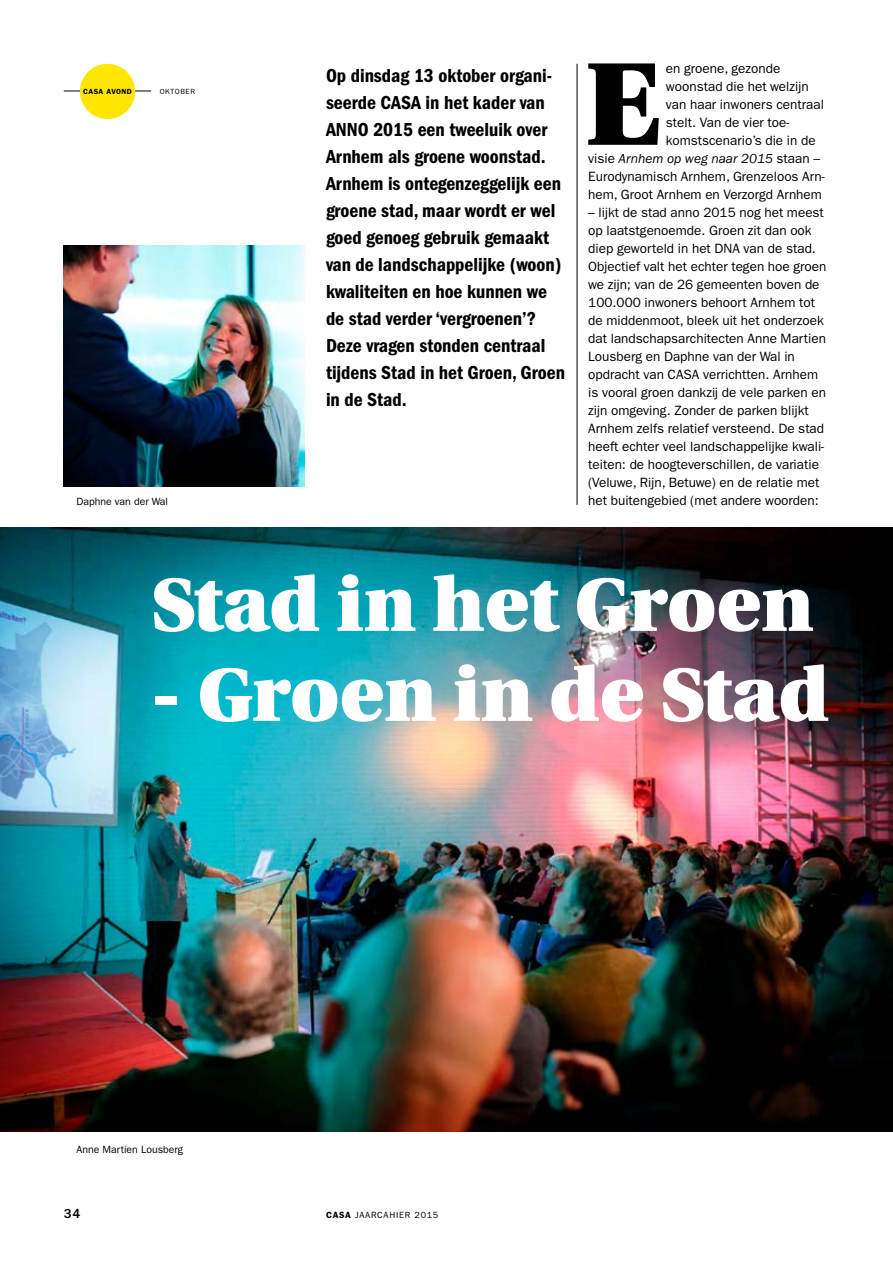
<style>
.page{position:relative;width:893px;height:1263px;background:#fff}
.page>*{position:absolute;margin:0;border:0;box-sizing:border-box;transform-origin:0 0}
.t1{font:900 117.6px "Utopia";color:#000}
.t2{font:900 75px "Utopia";color:#fff}
.t3{font:19.5px/27px "ITC Franklin Gothic Std Dm Cd";color:#000}
.t4{font:13.5px/18px "ITC Franklin Gothic Std";color:#000}
.t5{font:italic 13.5px "ITC Franklin Gothic Std";color:#000}
.t6{font:500 13.5px "ITC Franklin Gothic Std";color:#000}
.t7{font:10.5px "ITC Franklin Gothic Std";color:#000}
.t8{font:9px "ITC Franklin Gothic Std";letter-spacing:.08em;color:#000}
.t9{font:600 7.5px "ITC Franklin Gothic Std";letter-spacing:.05em;color:#000}
.t10{font:7.5px "ITC Franklin Gothic Std";color:#000}
.s1{font-style:normal}
.s2{font-weight:600}
</style>
<div class="page">
<img style="left:0;top:528px;width:893px;height:603px">
<hr style="left:64px;top:91px;width:87px;height:1px;background:#000">
<div style="left:80px;top:64px;width:55px;height:55px;background:#ffe600;border-radius:50%"></div>
<img style="left:64px;top:246px;width:241px;height:241px">
<hr style="left:577px;top:64px;width:1px;height:441px;background:#000">
<p class="t9" style="left:83px;top:87px;width:49px">CASA AVOND</p>
<p class="t10" style="left:160px;top:87px;width:6px">oktob</p>
<p class="t10" style="left:186px;top:87px;width:11px">er</p>
<p class="t7" style="left:77px;top:495px;width:93px">Daphne van der Wal</p>
<h3 class="t3" style="left:326px;top:62px;width:228px">Op dinsdag 13 oktober organi&shy;seerde CASA in het kader van<br>ANNO</h3>
<p class="t3" style="left:326px;top:116px;width:240px;text-indent:47px">2015 een tweeluik over<br>Arnhem als groene woonstad.<br>Arnhem is ontegenzeggelijk een groene stad, maar wordt er wel goed genoeg gebruik gemaakt van de landschappelijke (woon) kwaliteiten en hoe kunnen we de stad verder ‘vergroenen’?<br>Deze vragen stonden centraal tijdens Stad in het Groen, Groen in de Stad.</p>
<h1 class="t1" style="left:584px;top:37px;width:77px">E</h1>
<p class="t4" style="left:666px;top:59px;width:116px">en groene, gezonde</p>
<p class="t4" style="left:666px;top:77px;width:144px">woonstad die het welzijn</p>
<p class="t4" style="left:666px;top:95px;width:160px">van haar inwoners centraal</p>
<p class="t4" style="left:666px;top:113px;width:125px">stelt. Van de vier toe-</p>
<p class="t4" style="left:666px;top:131px;width:151px">komstscenario’s die in de</p>
<p class="t5" style="left:588px;top:151px;width:233px"><span class="s1">visie</span> Arnhem op weg naar 2015 <span class="s1">staan –</span></p>
<p class="t4" style="left:588px;top:167px;width:238px">Eurodynamisch Arnhem, Grenzeloos Arn-</p>
<p class="t4" style="left:588px;top:185px;width:235px">hem, Groot Arnhem en Verzorgd Arnhem</p>
<p class="t4" style="left:588px;top:203px;width:240px">– lijkt de stad anno 2015 nog het meest op laatstgenoemde. Groen zit dan ook diep geworteld in het DNA van de stad.<br>Objectief valt het echter tegen hoe groen we zijn; van de 26 gemeenten boven de 100.000 inwoners behoort Arnhem tot de middenmoot, bleek uit het onderzoek dat landschapsarchitecten Anne Martien Lousberg en Daphne van der Wal in opdracht van CASA verrichtten. Arnhem is vooral groen dankzij de vele parken en zijn omgeving. Zonder de parken blijkt Arnhem zelfs relatief versteend. De stad heeft echter veel landschappelijke kwali&shy;teiten: de hoogteverschillen, de variatie (Veluwe, Rijn, Betuwe) en de relatie met het buitengebied (met andere woorden:</p>
<h2 class="t2" style="left:151px;top:562px;width:664px">Stad in het Groen</h2>
<h2 class="t2" style="left:151px;top:652px;width:679px">- Groen in de Stad</h2>
<p class="t7" style="left:77px;top:1143px;width:108px">Anne Martien Lousberg</p>
<p class="t6" style="left:64px;top:1206px;width:18px">34</p>
<p class="t8" style="left:326px;top:1210px;width:114px"><span class="s2">CASA</span> jaarcahier 2015</p>
</div>
